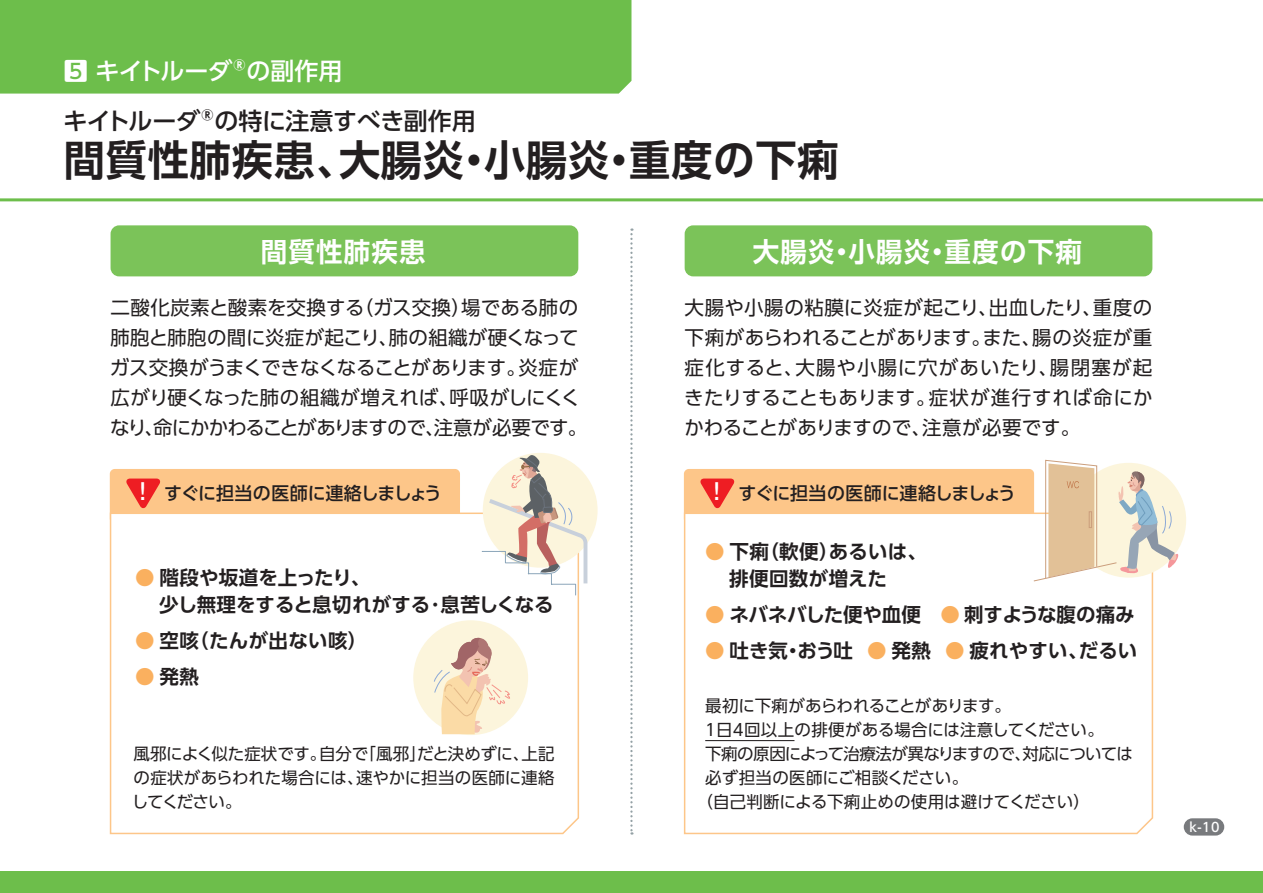
<style>
.page{position:relative;width:1263px;height:893px;background:#fff}
.page>*{position:absolute;margin:0;border:0;box-sizing:border-box;transform-origin:0 0}
.t1{font:700 42px "UD Shin Go Pr 6 De";letter-spacing:.02em;color:#231f20}
.t2{font:700 27px "UD Shin Go Pr 6 De";letter-spacing:.045em;color:#fff}
.t3{font:500 24px "UD Shin Go Pr 6";letter-spacing:-.015em;color:#231f20}
.t4{font:500 24px "UD Shin Go Pr 6";color:#fff}
.t5{font:19.5px/30px "UD Shin Go Pr 6";letter-spacing:-.01em;color:#231f20}
.t6{font:700 19.5px/27px "UD Shin Go Pr 6 De";letter-spacing:.005em;color:#231f20}
.t7{font:500 18px "UD Shin Go Pr 6";letter-spacing:-.01em;color:#231f20}
.t8{font:16.5px/24px "UD Shin Go Pr 6";letter-spacing:-.01em;color:#231f20;text-align:justify}
.t9{font:16.5px "UD Shin Go Pr 6";letter-spacing:-.045em;color:#231f20}
.t10{font:16.5px "UD Shin Go Pr 6";letter-spacing:.015em;color:#231f20}
.t11{font:500 12.75px "UD Shin Go Pr 6";color:#fff}
.s1{font-family:"Gothic MB101 Pr 5";font-size:22.65px;color:#fff}
.s2{font-family:"UD Shin Go Pr 6";font-weight:500;color:#fab05f}
</style>
<div class="page">
<hr style="left:0;top:198px;width:1263px;height:3px;background:#6dbe4b">
<div style="left:0;top:0;width:631px;height:94px;background:#6dbe4b"></div>
<div style="left:685px;top:470px;width:348px;height:53px;background:#fdc689;border-radius:4px"></div>
<div style="left:684px;top:469px;width:350px;height:55px;border:2px solid #fdc689;border-radius:4px"></div>
<svg style="left:683px;top:512px;width:471px;height:323px"></svg>
<svg style="left:700px;top:478px;width:35px;height:30px"></svg>
<div style="left:111px;top:470px;width:348px;height:53px;background:#fdc689;border-radius:4px"></div>
<div style="left:110px;top:469px;width:350px;height:55px;border:2px solid #fdc689;border-radius:4px"></div>
<svg style="left:109px;top:512px;width:471px;height:323px"></svg>
<svg style="left:126px;top:478px;width:35px;height:30px"></svg>
<div style="left:111px;top:225px;width:467px;height:51px;background:#7bc359;border-radius:9px"></div>
<div style="left:685px;top:225px;width:467px;height:51px;background:#7bc359;border-radius:9px"></div>
<hr style="left:705px;top:740px;width:89px;height:1px;background:#231f20">
<svg style="left:1033px;top:460px;width:147px;height:122px"></svg>
<div style="left:483px;top:453px;width:115px;height:115px;background:#fcf5dc;border-radius:50%"></div>
<svg style="left:482px;top:455px;width:105px;height:141px"></svg>
<div style="left:413px;top:620px;width:115px;height:115px;background:#fcf5dc;border-radius:50%"></div>
<svg style="left:433px;top:635px;width:78px;height:99px"></svg>
<svg style="left:630px;top:228px;width:3px;height:607px"></svg>
<div style="left:1184px;top:818px;width:40px;height:17px;background:#787a7d;border-radius:9px"></div>
<div style="left:0;top:872px;width:1263px;height:21px;background:#6dbe4b"></div>
<p class="t4" style="left:64px;top:52px;width:280px">5 キイトルーダ®の副作用</p>
<p class="t3" style="left:64px;top:101px;width:414px">キイトルーダ®の特に注意すべき副作用</p>
<h1 class="t1" style="left:64px;top:126px;width:776px">間質性肺疾患、大腸炎・小腸炎・重度の下痢</h1>
<h2 class="t2" style="left:261px;top:230px;width:166px">間質性肺疾患</h2>
<h2 class="t2" style="left:753px;top:230px;width:331px">大腸炎・小腸炎・重度の下痢</h2>
<p class="t5" style="left:110px;top:292px;width:479px">二酸化炭素と酸素を交換する（ガス交換）場である肺の肺胞と肺胞の間に炎症が起こり、肺の組織が硬くなってガス交換がうまくできなくなることがあります。炎症が広がり硬くなった肺の組織が増えれば、呼吸がしにくくなり、命にかかわることがありますので、注意が必要です。</p>
<p class="t5" style="left:684px;top:292px;width:470px;text-align:justify">大腸や小腸の粘膜に炎症が起こり、出血したり、重度の下痢があらわれることがあります。また、腸の炎症が重症化すると、大腸や小腸に穴があいたり、腸閉塞が起きたりすることもあります。症状が進行すれば命にかかわることがありますので、注意が必要です。</p>
<p class="t7" style="left:131px;top:479px;width:312px"><span class="s1">！</span>すぐに担当の医師に連絡しましょう</p>
<p class="t7" style="left:705px;top:479px;width:312px"><span class="s1">！</span>すぐに担当の医師に連絡しましょう</p>
<p class="t6" style="left:159px;top:563px;width:396px;text-indent:-24px"><span class="s2">●</span> 階段や坂道を上ったり、<br>少し無理をすると息切れがする･息苦しくなる</p>
<p class="t6" style="left:135px;top:626px;width:234px"><span class="s2">●</span> 空咳（たんが出ない咳）</p>
<p class="t6" style="left:135px;top:662px;width:65px"><span class="s2">●</span> 発熱</p>
<p class="t8" style="left:132px;top:742px;width:424px">風邪によく似た症状です。自分で「風邪」だと決めずに、上記の症状があらわれた場合には、速やかに担当の医師に連絡してください。</p>
<p class="t6" style="left:729px;top:538px;width:199px;text-indent:-24px"><span class="s2">●</span> 下痢（軟便）あるいは、排便回数が増えた</p>
<p class="t6" style="left:705px;top:601px;width:450px"><span class="s2">●</span> ネバネバした便や血便　<span class="s2">●</span> 刺すような腹の痛み　</p>
<p class="t6" style="left:705px;top:637px;width:434px"><span class="s2">●</span> 吐き気・おう吐 <span class="s2">●</span> 発熱 <span class="s2">●</span> 疲れやすい、だるい</p>
<p class="t8" style="left:705px;top:694px;width:307px">最初に下痢があらわれることがあります。</p>
<p class="t8" style="left:705px;top:718px;width:400px">1日4回以上の排便がある場合には注意してください。</p>
<p class="t9" style="left:705px;top:741px;width:429px">下痢の原因によって治療法が異なりますので、対応については</p>
<p class="t10" style="left:705px;top:765px;width:264px">必ず担当の医師にご相談ください。</p>
<p class="t8" style="left:696px;top:790px;width:395px">（自己判断による下痢止めの使用は避けてください）</p>
<p class="t11" style="left:1189px;top:817px;width:32px">k-10</p>
</div>
